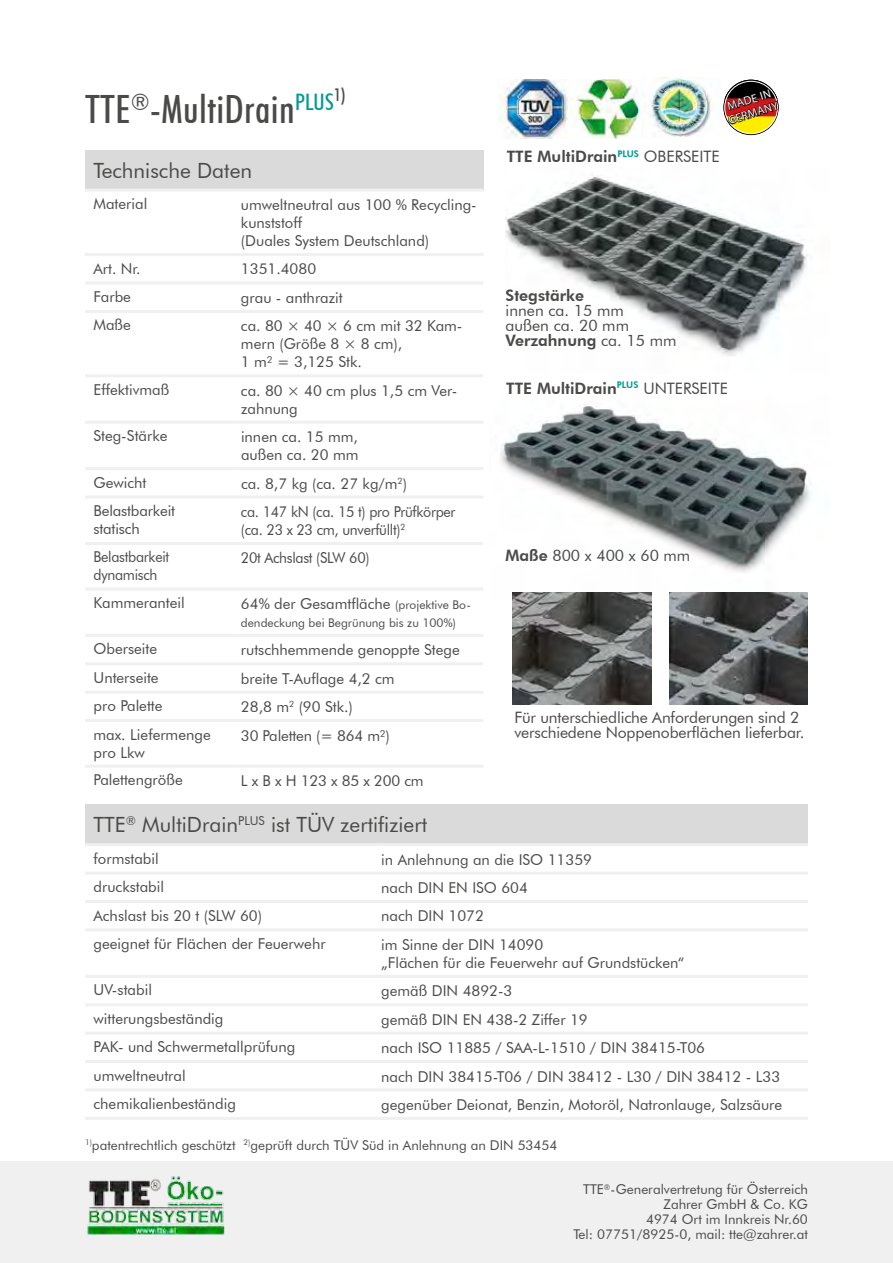
<style>
.page{position:relative;width:893px;height:1263px;background:#fff}
.page>*{position:absolute;margin:0;border:0;box-sizing:border-box;transform-origin:0 0}
.t1{font:500 condensed 39px "Futura BT";letter-spacing:.01em;color:#4a4a49}
.t2{font:21px "Futura BT";color:#4a4a49}
.t3{font:15.75px/15px "Futura BT";letter-spacing:-.01em;color:#4a4a49}
.t4{font:800 15.75px "Futura BT";color:#4a4a49}
.t5{font:15px/18px "Futura BT";color:#4a4a49}
.t6{font:15px/18px "Futura BT";letter-spacing:-.02em;color:#4a4a49;scale:.95 1}
.t7{font:13.5px/15px "Futura BT";color:#4a4a49;text-align:right}
.t8{font:12px "Futura BT";color:#4a4a49}
.t9{font:11.55px/13.6px "Myriad Pro";color:#fff}
.s1{font-size:12px}
.s2{font-weight:400}
.s3{font-weight:800}
</style>
<div class="page">
<div style="left:0;top:1161px;width:893px;height:102px;background:#f0f0f0"></div>
<img style="left:87px;top:1176px;width:138px;height:59px">
<div style="left:85px;top:150px;width:398px;height:40px;background:#dadada"></div>
<hr style="left:85px;top:281px;width:152px;height:3px;background:#f0f0f0">
<hr style="left:237px;top:281px;width:246px;height:3px;background:#f0f0f0">
<hr style="left:85px;top:310px;width:152px;height:3px;background:#f0f0f0">
<hr style="left:237px;top:310px;width:246px;height:3px;background:#f0f0f0">
<hr style="left:85px;top:374px;width:152px;height:3px;background:#f0f0f0">
<hr style="left:237px;top:374px;width:246px;height:3px;background:#f0f0f0">
<hr style="left:85px;top:691px;width:152px;height:3px;background:#f0f0f0">
<hr style="left:237px;top:691px;width:246px;height:3px;background:#f0f0f0">
<hr style="left:85px;top:719px;width:152px;height:3px;background:#f0f0f0">
<hr style="left:237px;top:719px;width:246px;height:3px;background:#f0f0f0">
<hr style="left:85px;top:765px;width:152px;height:3px;background:#f0f0f0">
<hr style="left:237px;top:765px;width:246px;height:3px;background:#f0f0f0">
<hr style="left:85px;top:189px;width:152px;height:3px;background:#f0f0f0">
<hr style="left:237px;top:189px;width:246px;height:3px;background:#f0f0f0">
<hr style="left:85px;top:253px;width:152px;height:3px;background:#f0f0f0">
<hr style="left:237px;top:253px;width:246px;height:3px;background:#f0f0f0">
<hr style="left:85px;top:421px;width:152px;height:3px;background:#f0f0f0">
<hr style="left:237px;top:421px;width:246px;height:3px;background:#f0f0f0">
<hr style="left:85px;top:467px;width:152px;height:3px;background:#f0f0f0">
<hr style="left:237px;top:467px;width:246px;height:3px;background:#f0f0f0">
<hr style="left:85px;top:495px;width:152px;height:3px;background:#f0f0f0">
<hr style="left:237px;top:495px;width:246px;height:3px;background:#f0f0f0">
<hr style="left:85px;top:542px;width:152px;height:3px;background:#f0f0f0">
<hr style="left:237px;top:542px;width:246px;height:3px;background:#f0f0f0">
<hr style="left:85px;top:587px;width:152px;height:3px;background:#f0f0f0">
<hr style="left:237px;top:587px;width:246px;height:3px;background:#f0f0f0">
<hr style="left:85px;top:634px;width:152px;height:3px;background:#f0f0f0">
<hr style="left:237px;top:634px;width:246px;height:3px;background:#f0f0f0">
<hr style="left:85px;top:662px;width:152px;height:3px;background:#f0f0f0">
<hr style="left:237px;top:662px;width:246px;height:3px;background:#f0f0f0">
<div style="left:85px;top:804px;width:723px;height:41px;background:#dadada"></div>
<hr style="left:85px;top:900px;width:292px;height:3px;background:#f0f0f0">
<hr style="left:377px;top:900px;width:431px;height:3px;background:#f0f0f0">
<hr style="left:85px;top:928px;width:292px;height:3px;background:#f0f0f0">
<hr style="left:377px;top:928px;width:431px;height:3px;background:#f0f0f0">
<hr style="left:85px;top:975px;width:292px;height:3px;background:#f0f0f0">
<hr style="left:377px;top:975px;width:431px;height:3px;background:#f0f0f0">
<hr style="left:85px;top:843px;width:292px;height:3px;background:#f0f0f0">
<hr style="left:377px;top:843px;width:431px;height:3px;background:#f0f0f0">
<hr style="left:85px;top:871px;width:292px;height:3px;background:#f0f0f0">
<hr style="left:377px;top:871px;width:431px;height:3px;background:#f0f0f0">
<hr style="left:85px;top:1003px;width:292px;height:3px;background:#f0f0f0">
<hr style="left:377px;top:1003px;width:431px;height:3px;background:#f0f0f0">
<hr style="left:85px;top:1032px;width:292px;height:3px;background:#f0f0f0">
<hr style="left:377px;top:1032px;width:431px;height:3px;background:#f0f0f0">
<hr style="left:85px;top:1060px;width:292px;height:3px;background:#f0f0f0">
<hr style="left:377px;top:1060px;width:431px;height:3px;background:#f0f0f0">
<hr style="left:85px;top:1088px;width:292px;height:3px;background:#f0f0f0">
<hr style="left:377px;top:1088px;width:431px;height:3px;background:#f0f0f0">
<hr style="left:85px;top:1117px;width:292px;height:3px;background:#f0f0f0">
<hr style="left:377px;top:1117px;width:431px;height:3px;background:#f0f0f0">
<img style="left:505px;top:174px;width:303px;height:182px">
<img style="left:500px;top:401px;width:311px;height:200px">
<img style="left:513px;top:592px;width:139px;height:112px">
<img style="left:669px;top:592px;width:139px;height:112px">
<img style="left:499px;top:79px;width:69px;height:60px">
<img style="left:570px;top:79px;width:71px;height:60px">
<img style="left:641px;top:77px;width:70px;height:60px">
<svg style="left:724px;top:80px;width:54px;height:55px"></svg>
<h1 class="t1" style="left:85px;top:86px;width:262px">TTE<sup>®</sup>-MultiDrain<sup>PLUS</sup><sup>1)</sup></h1>
<h2 class="t2" style="left:94px;top:157px;width:160px">Technische Daten</h2>
<p class="t5" style="left:94px;top:195px;width:55px">Material</p>
<p class="t5" style="left:241px;top:196px;width:237px">umweltneutral aus 100 % Recycling&shy;kunststoff<br>(Duales System Deutschland)</p>
<p class="t5" style="left:94px;top:259px;width:49px">Art. Nr.</p>
<p class="t5" style="left:241px;top:260px;width:77px">1351.4080</p>
<p class="t5" style="left:94px;top:288px;width:39px">Farbe</p>
<p class="t5" style="left:241px;top:288px;width:103px">grau - anthrazit</p>
<p class="t5" style="left:94px;top:316px;width:39px">Maße</p>
<p class="t5" style="left:241px;top:317px;width:223px">ca. 80 × 40 × 6 cm mit 32 Kam&shy;mern (Größe 8 × 8 cm),<br>1 m² = 3,125 Stk.</p>
<p class="t5" style="left:94px;top:380px;width:77px">Effektivmaß</p>
<p class="t5" style="left:241px;top:381px;width:218px">ca. 80 × 40 cm plus 1,5 cm Ver&shy;zahnung</p>
<p class="t5" style="left:94px;top:427px;width:75px">Steg-Stärke</p>
<p class="t5" style="left:241px;top:428px;width:119px">innen ca. 15 mm, außen ca. 20 mm</p>
<p class="t5" style="left:94px;top:473px;width:54px">Gewicht</p>
<p class="t5" style="left:241px;top:474px;width:167px">ca. 8,7 kg (ca. 27 kg/m<sup>2</sup>)</p>
<p class="t5" style="left:94px;top:502px;width:83px">Belastbarkeit statisch</p>
<p class="t6" style="left:241px;top:502px;width:227px">ca. 147 kN (ca. 15 t) pro Prüfkörper (ca. 23 x 23 cm, unverfüllt)<sup>2</sup></p>
<p class="t6" style="left:94px;top:548px;width:81px">Belastbarkeit dynamisch</p>
<p class="t6" style="left:241px;top:549px;width:137px">20t Achslast (SLW 60)</p>
<p class="t5" style="left:94px;top:594px;width:93px">Kammeranteil</p>
<p class="t5" style="left:241px;top:594px;width:231px">64% der Gesamtfläche <span class="s1">(projektive Bo-</span></p>
<p class="t8" style="left:241px;top:615px;width:217px">dendeckung bei Begrünung bis zu 100%)</p>
<p class="t5" style="left:94px;top:640px;width:65px">Oberseite</p>
<p class="t5" style="left:241px;top:641px;width:220px">rutschhemmende genoppte Stege</p>
<p class="t5" style="left:94px;top:668px;width:67px">Unterseite</p>
<p class="t5" style="left:241px;top:669px;width:155px">breite T-Auflage 4,2 cm</p>
<p class="t5" style="left:94px;top:697px;width:70px">pro Palette</p>
<p class="t5" style="left:241px;top:698px;width:113px">28,8 m<sup>2</sup> (90 Stk.)</p>
<p class="t5" style="left:94px;top:725px;width:119px">max. Liefermenge pro Lkw</p>
<p class="t5" style="left:241px;top:726px;width:150px">30 Paletten (= 864 m²)</p>
<p class="t5" style="left:94px;top:771px;width:91px">Palettengröße</p>
<p class="t5" style="left:241px;top:772px;width:184px">L x B x H 123 x 85 x 200 cm</p>
<h2 class="t2" style="left:94px;top:812px;width:335px">TTE<sup>®</sup> MultiDrain<sup>PLUS</sup> ist TÜV zertifiziert</h2>
<p class="t5" style="left:94px;top:849px;width:67px">formstabil</p>
<p class="t5" style="left:381px;top:850px;width:212px">in Anlehnung an die ISO 11359</p>
<p class="t5" style="left:94px;top:878px;width:72px">druckstabil</p>
<p class="t5" style="left:381px;top:878px;width:148px">nach DIN EN ISO 604</p>
<p class="t5" style="left:94px;top:906px;width:170px">Achslast bis 20 t (SLW 60)</p>
<p class="t5" style="left:381px;top:907px;width:104px">nach DIN 1072</p>
<p class="t5" style="left:94px;top:934px;width:234px">geeignet für Flächen der Feuerwehr</p>
<p class="t5" style="left:381px;top:935px;width:305px">im Sinne der DIN 14090<br>„Flächen für die Feuerwehr auf Grundstücken“</p>
<p class="t5" style="left:94px;top:981px;width:60px">UV-stabil</p>
<p class="t5" style="left:381px;top:982px;width:133px">gemäß DIN 4892-3</p>
<p class="t5" style="left:94px;top:1009px;width:131px">witterungsbeständig</p>
<p class="t5" style="left:381px;top:1010px;width:208px">gemäß DIN EN 438-2 Ziffer 19</p>
<p class="t5" style="left:94px;top:1038px;width:203px">PAK- und Schwermetallprüfung</p>
<p class="t5" style="left:381px;top:1038px;width:325px">nach ISO 11885 / SAA-L-1510 / DIN 38415-T06</p>
<p class="t5" style="left:94px;top:1066px;width:94px">umweltneutral</p>
<p class="t5" style="left:381px;top:1067px;width:400px">nach DIN 38415-T06 / DIN 38412 - L30 / DIN 38412 - L33</p>
<p class="t5" style="left:94px;top:1094px;width:144px">chemikalienbeständig</p>
<p class="t5" style="left:381px;top:1095px;width:402px">gegenüber Deionat, Benzin, Motoröl, Natronlauge, Salzsäure</p>
<p class="t9" style="left:722px;top:101px;width:53px;rotate:-17deg">MADE IN<br>GERMANY</p>
<p class="t4" style="left:507px;top:147px;width:214px">TTE MultiDrain<sup>PLUS</sup> <span class="s2">OBERSEITE</span></p>
<p class="t4" style="left:506px;top:286px;width:80px">Stegstärke</p>
<p class="t3" style="left:506px;top:303px;width:172px">innen ca. 15 mm<br>außen ca. 20 mm<br><span class="s3">Verzahnung</span> ca. 15 mm</p>
<p class="t4" style="left:506px;top:378px;width:223px">TTE MultiDrain<sup>PLUS</sup> <span class="s2">UNTERSEITE</span></p>
<p class="t3" style="left:506px;top:548px;width:186px"><span class="s3">Maße</span> 800 x 400 x 60 mm</p>
<p class="t3" style="left:514px;top:710px;width:291px">Für unterschiedliche Anforderungen sind 2 verschiedene Noppenoberflächen lieferbar.</p>
<p class="t7" style="left:85px;top:1137px;width:474px"><sup>1)</sup>patentrechtlich geschützt <sup>2)</sup>geprüft durch TÜV Süd in Anlehnung an DIN 53454</p>
<p class="t7" style="left:573px;top:1181px;width:236px">TTE<sup>®</sup>-Generalvertretung für Österreich<br>Zahrer GmbH &amp; Co. KG<br>4974 Ort im Innkreis Nr.60<br>Tel: 07751/8925-0, mail: tte@zahrer.at</p>
</div>
